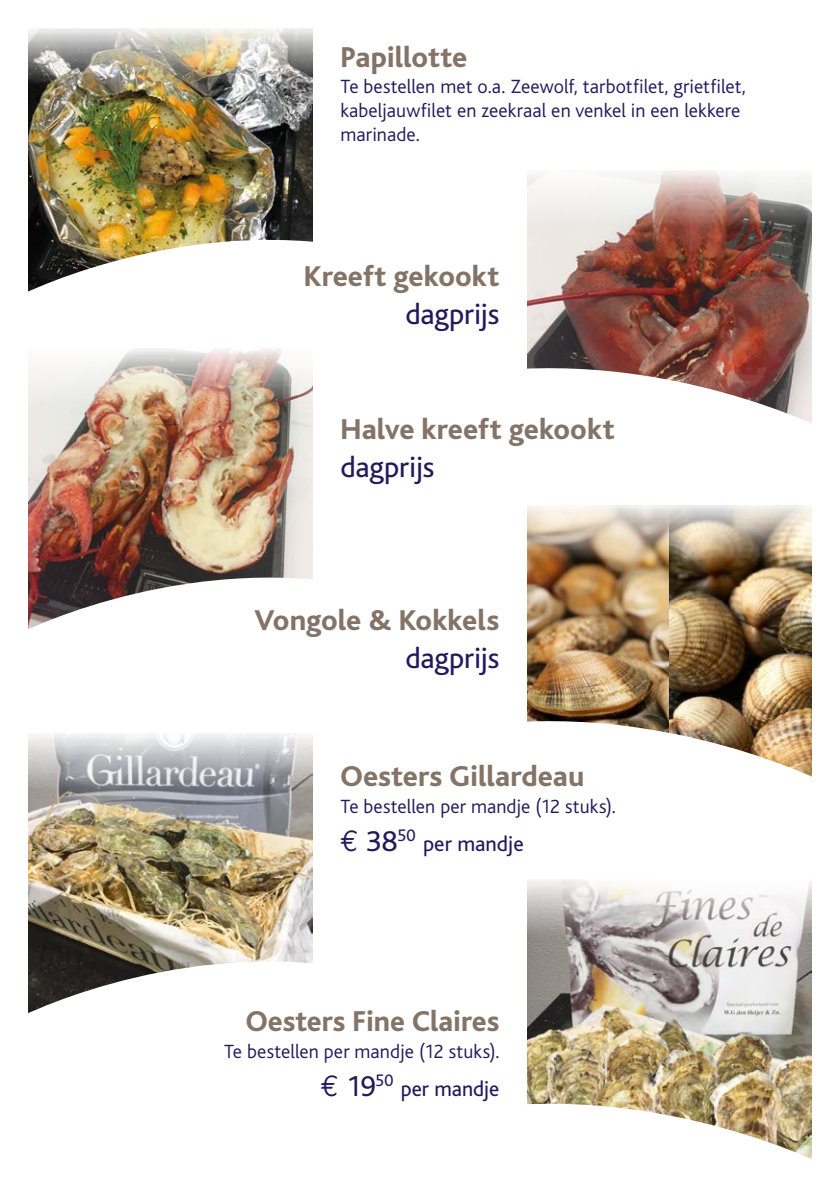
<style>
.page{position:relative;width:840px;height:1191px;background:#fff}
.page>*{position:absolute;margin:0;border:0;box-sizing:border-box;transform-origin:0 0}
.Tussenkop{font:800 30px "Bliss";color:#847468}
.Tussenkop-2{font:30px "Bliss";letter-spacing:-.005em;color:#24195d}
.Tussenkop-3{font:22px "Bliss";color:#24195d}
.Plat{font:300 20px/24px "Bliss";letter-spacing:.005em;color:#24195d}
.s1{font-family:"Euro Mono"}
</style>
<div class="page">
<img style="left:28px;top:28px;width:284px;height:191px">
<img style="left:527px;top:170px;width:284px;height:175px">
<img style="left:28px;top:734px;width:284px;height:206px">
<img style="left:527px;top:879px;width:284px;height:201px">
<img style="left:527px;top:505px;width:142px;height:193px">
<img style="left:669px;top:505px;width:142px;height:193px">
<img style="left:28px;top:348px;width:284px;height:209px">
<img style="left:28px;top:219px;width:285px;height:73px">
<svg style="left:28px;top:940px;width:285px;height:73px"></svg>
<img style="left:527px;top:345px;width:285px;height:79px">
<img style="left:527px;top:698px;width:285px;height:79px">
<img style="left:527px;top:1080px;width:285px;height:79px">
<svg style="left:28px;top:557px;width:285px;height:72px"></svg>
<p class="Tussenkop" style="left:340px;top:41px;width:128px">Papillotte</p>
<p class="Plat" style="left:340px;top:75px;width:406px">Te bestellen met o.a. Zeewolf, tarbotfilet, grietfilet, kabeljauwfilet en zeekraal en venkel in een lekkere marinade.</p>
<p class="Tussenkop" style="left:303px;top:261px;width:197px">Kreeft gekookt</p>
<p class="Tussenkop-2" style="left:405px;top:298px;width:95px">dagprijs</p>
<p class="Tussenkop" style="left:340px;top:413px;width:275px">Halve kreeft gekookt</p>
<p class="Tussenkop-2" style="left:340px;top:451px;width:95px">dagprijs</p>
<p class="Tussenkop" style="left:254px;top:604px;width:246px">Vongole &amp; Kokkels</p>
<p class="Tussenkop-2" style="left:405px;top:642px;width:95px">dagprijs</p>
<p class="Tussenkop" style="left:340px;top:761px;width:245px">Oesters Gillardeau</p>
<p class="Plat" style="left:340px;top:795px;width:277px">Te bestellen per mandje (12 stuks).</p>
<p class="Tussenkop-2" style="left:340px;top:825px;width:76px"><span class="s1">€</span> 38<sup>50</sup></p>
<p class="Tussenkop-3" style="left:423px;top:832px;width:102px">per mandje</p>
<p class="Tussenkop" style="left:246px;top:1005px;width:255px">Oesters Fine Claires</p>
<p class="Plat" style="left:224px;top:1039px;width:277px">Te bestellen per mandje (12 stuks).</p>
<p class="Tussenkop-2" style="left:320px;top:1070px;width:74px"><span class="s1">€</span> 19<sup>50</sup></p>
<p class="Tussenkop-3" style="left:400px;top:1077px;width:100px">per mandje</p>
</div>
